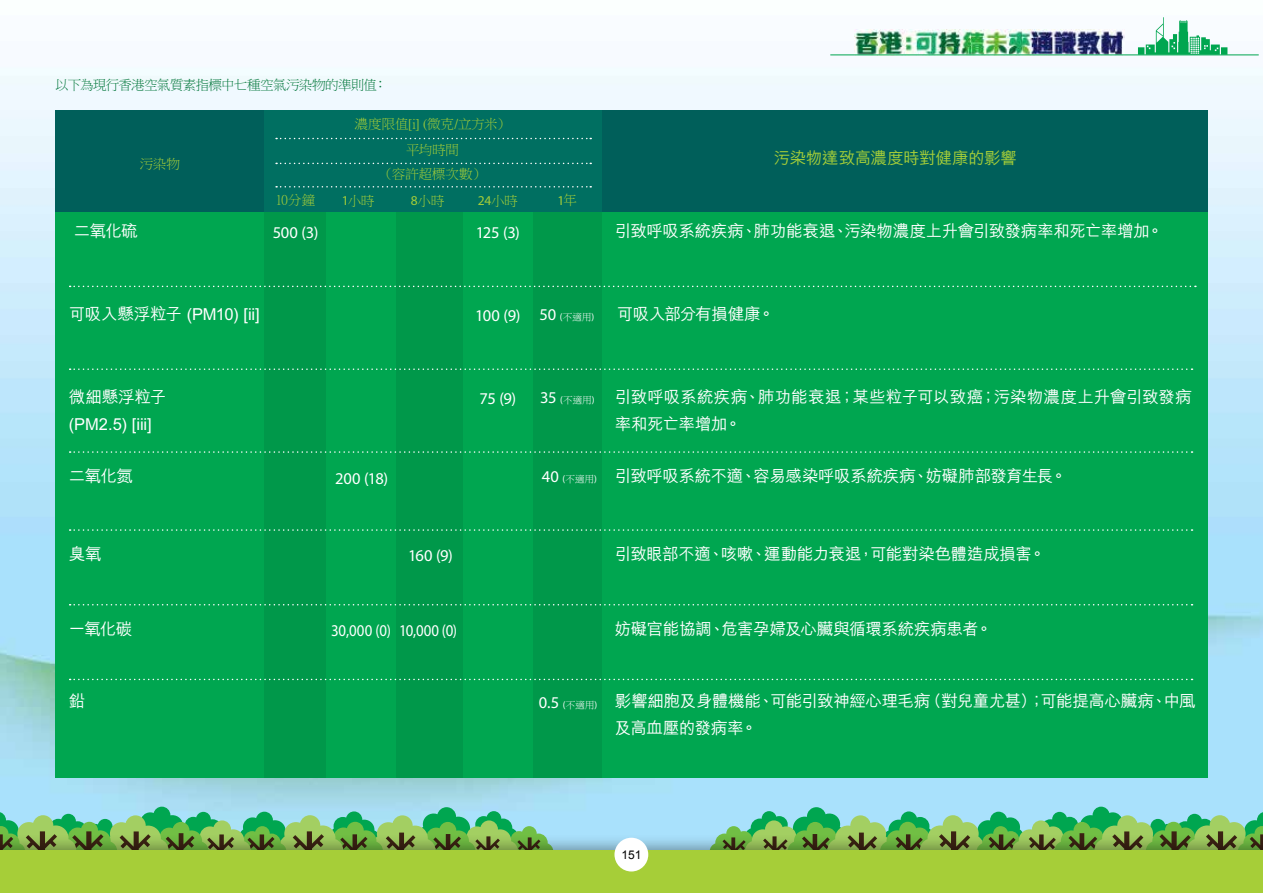
<style>
.page{position:relative;width:1263px;height:893px;background:#fff}
.page>*{position:absolute;margin:0;border:0;box-sizing:border-box;transform-origin:0 0}
.t1{font:500 16.5px/27px "M Hei HK";letter-spacing:-.02em;color:#fff}
.t2{font:16.5px "Myriad Pro";letter-spacing:-.01em;color:#fff}
.t3{font:16.5px "Myriad Pro";letter-spacing:-.01em;color:#fff;scale:.9 1}
.t4{font:500 16.5px "M Hei HK";letter-spacing:-.025em;color:#a6ce38}
.t5{font:13.5px/23.5px "P Ming Li U";letter-spacing:-.01em;color:#a6ce38;text-align:center}
.t6{font:13.5px "P Ming Li U";letter-spacing:-.05em;color:#00763a}
.t7{font:13.5px "Myriad Pro";color:#a6ce38}
.t8{font:12px "Arial";color:#000}
.t9{font:9.75px "P Ming Li U";color:#fff}
.s1{font-family:"Myriad Pro"}
.s2{font-family:"P Ming Li U"}
.s3{font-family:"Adobe Ming Std";font-weight:300}
.s4{font-size:9.75px}
.s5{font-family:"P Ming Li U";font-size:9.75px}
.s6{font-family:"Myriad Pro";font-weight:400}
.s7{font-family:"Myriad Pro";font-weight:400;font-size:9.75px}
.s8{font-family:"P Ming Li U";font-weight:400;font-size:9.75px}
.s9{font-family:"Myriad Pro";font-size:16.5px}
</style>
<div class="page">
<img style="left:0;top:29px;width:1263px;height:805px">
<img style="left:854px;top:30px;width:270px;height:25px">
<div style="left:55px;top:111px;width:1153px;height:666px;background:#00a650"></div>
<div style="left:55px;top:111px;width:1153px;height:101px;background:#005f5a"></div>
<div style="left:265px;top:208px;width:337px;height:569px;background:#00984a"></div>
<div style="left:326px;top:208px;width:69px;height:569px;background:#00a650"></div>
<div style="left:463px;top:208px;width:70px;height:569px;background:#00a650"></div>
<div style="left:265px;top:111px;width:337px;height:101px;background:#006f61"></div>
<svg style="left:70px;top:451px;width:1122px;height:2px"></svg>
<svg style="left:70px;top:529px;width:1122px;height:2px"></svg>
<svg style="left:70px;top:604px;width:1122px;height:1px"></svg>
<svg style="left:70px;top:679px;width:1122px;height:1px"></svg>
<svg style="left:70px;top:368px;width:1122px;height:2px"></svg>
<svg style="left:70px;top:286px;width:1126px;height:1px"></svg>
<svg style="left:276px;top:138px;width:315px;height:1px"></svg>
<svg style="left:276px;top:163px;width:315px;height:1px"></svg>
<svg style="left:276px;top:186px;width:315px;height:2px"></svg>
<svg style="left:710px;top:807px;width:553px;height:27px;background:#78cba2"></svg>
<svg style="left:0;top:807px;width:553px;height:27px;background:#78caa0"></svg>
<div style="left:0;top:834px;width:1263px;height:59px;background:#000;opacity:.4"></div>
<div style="left:0;top:850px;width:1263px;height:43px;background:#a6ce38"></div>
<div style="left:614px;top:838px;width:34px;height:33px;background:#fff;border-radius:50%"></div>
<svg style="left:1138px;top:17px;width:89px;height:38px"></svg>
<hr style="left:830px;top:55px;width:429px;height:1px;background:#00a650">
<p class="t6" style="left:55px;top:78px;width:334px">以下為現行香港空氣質素指標中七種空氣污染物的準則值：</p>
<p class="t5" style="left:140px;top:152px;width:42px">污染物</p>
<p class="t1" style="left:74px;top:216px;width:65px">二氧化硫</p>
<p class="t5" style="left:355px;top:112px;width:156px">濃度限值[i] (微克/立方米）</p>
<p class="t5" style="left:380px;top:138px;width:106px">平均時間<br>（容許超標次數）</p>
<p class="t5" style="left:342px;top:189px;width:34px"><span class="s1">1</span>小時</p>
<p class="t5" style="left:411px;top:189px;width:35px"><span class="s1">8</span>小時</p>
<p class="t7" style="left:478px;top:192px;width:42px">24<span class="s2">小時</span></p>
<p class="t7" style="left:557px;top:192px;width:21px">1<span class="s3">年</span></p>
<p class="t5" style="left:276px;top:188px;width:41px">10分鐘</p>
<p class="t2" style="left:273px;top:223px;width:47px">500 (3)</p>
<p class="t2" style="left:476px;top:223px;width:46px">125 (3)</p>
<p class="t4" style="left:774px;top:146px;width:245px">污染物達致高濃度時對健康的影響</p>
<p class="t1" style="left:615px;top:217px;width:550px">引致呼吸系統疾病、肺功能衰退、污染物濃度上升會引致發病率和死亡率增加。</p>
<p class="t1" style="left:69px;top:299px;width:192px">可吸入懸浮粒子 (PM10) [ii]</p>
<p class="t2" style="left:475px;top:306px;width:120px">100 (9) 50 <span class="s4">(</span><span class="s5">不適用</span><span class="s4">)</span></p>
<p class="t1" style="left:617px;top:299px;width:159px">可吸入部分有損健康。</p>
<p class="t2" style="left:480px;top:388px;width:38px">75 (9)</p>
<p class="t1" style="left:615px;top:382px;width:578px;text-indent:-75px"><span class="s6">35</span> <span class="s7">(</span><span class="s8">不適用</span><span class="s7">)</span> 引致呼吸系統疾病、肺功能衰退；某些粒子可以致癌；污染物濃度上升會引致發病率和死亡率增加。</p>
<p class="t1" style="left:69px;top:382px;width:99px">微細懸浮粒子(PM2.5) [iii]</p>
<p class="t1" style="left:69px;top:461px;width:66px">二氧化氮</p>
<p class="t2" style="left:335px;top:469px;width:54px">200 (18)</p>
<p class="t9" style="left:542px;top:475px;width:57px"><span class="s9">40</span> <span class="s1">(</span>不適用<span class="s1">)</span></p>
<p class="t1" style="left:615px;top:461px;width:454px">引致呼吸系統不適、容易感染呼吸系統疾病、妨礙肺部發育生長。</p>
<p class="t1" style="left:69px;top:539px;width:34px">臭氧</p>
<p class="t2" style="left:408px;top:545px;width:46px">160 (9)</p>
<p class="t1" style="left:615px;top:539px;width:432px">引致眼部不適、咳嗽、運動能力衰退，可能對染色體造成損害。</p>
<p class="t1" style="left:69px;top:614px;width:65px">一氧化碳</p>
<p class="t3" style="left:331px;top:620px;width:141px">30,000 (0) 10,000 (0)</p>
<p class="t1" style="left:615px;top:614px;width:379px">妨礙官能協調、危害孕婦及心臟與循環系統疾病患者。</p>
<p class="t1" style="left:69px;top:687px;width:18px">鉛</p>
<p class="t2" style="left:539px;top:692px;width:60px">0.5 <span class="s4">(</span><span class="s5">不適用</span><span class="s4">)</span></p>
<p class="t1" style="left:615px;top:687px;width:582px">影響細胞及身體機能、可能引致神經心理毛病（對兒童尤甚）；可能提高心臟病、中風及高血壓的發病率。</p>
<p class="t8" style="left:621px;top:847px;width:22px">151</p>
</div>
